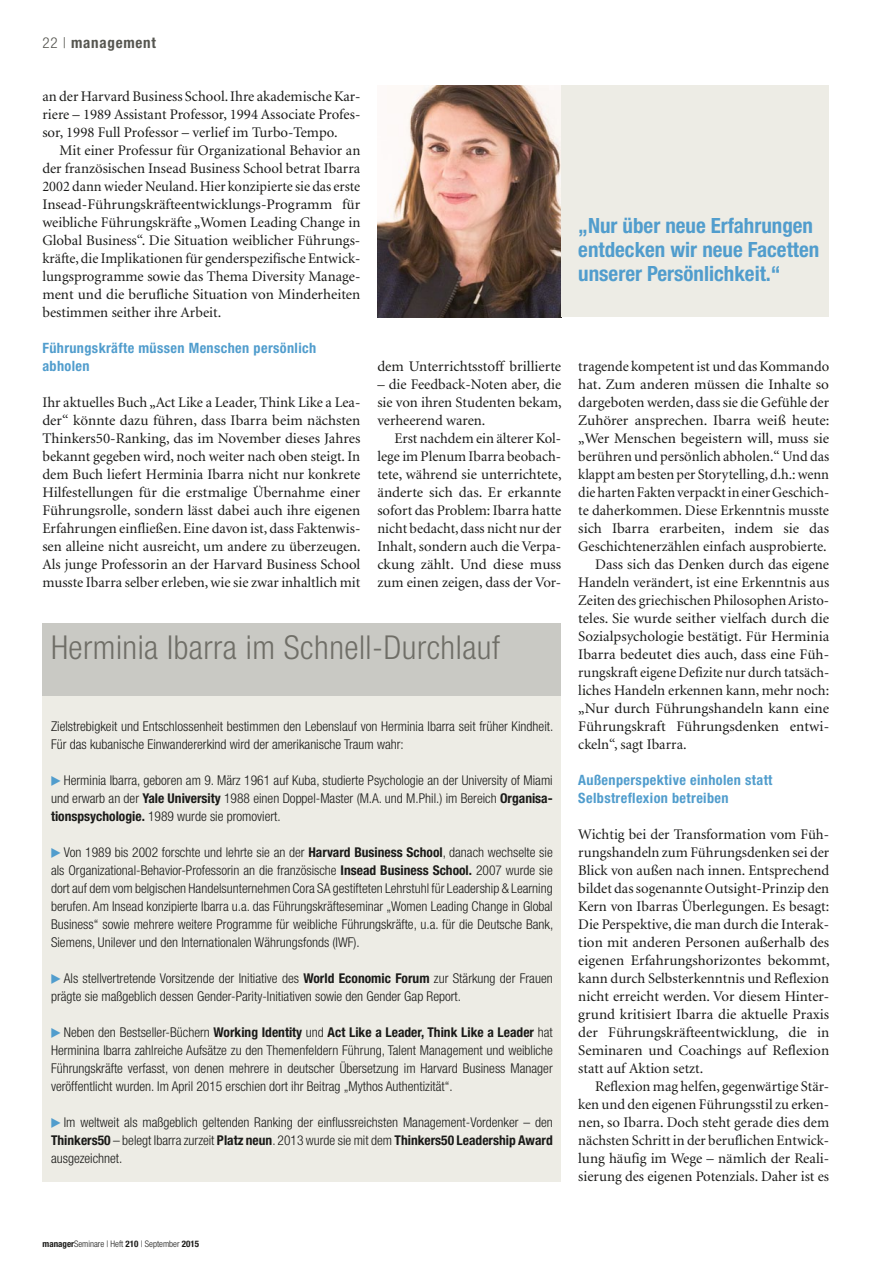
<style>
.page{position:relative;width:893px;height:1263px;background:#fff}
.page>*{position:absolute;margin:0;border:0;box-sizing:border-box;transform-origin:0 0}
.t1{font:300 condensed 33px "Helvetica Neue LT";letter-spacing:.015em;color:#6f6e67}
.t2{font:700 condensed 21px/24px "Helvetica Neue LT";color:#519dcd}
.t3{font:700 condensed 15px "Helvetica Neue LT";letter-spacing:.05em;color:#565650}
.t4{font:14.7px/18px "Minion";color:#1a1a18;text-align:justify}
.t5{font:700 condensed 14.25px/18px "Helvetica Neue LT";letter-spacing:.025em;color:#519dcd}
.t6{font:300 condensed 13.5px/18px "Helvetica Neue LT";color:#1a1a18;text-align:justify}
.t7{font:300 condensed 9px "Helvetica Neue LT";color:#1a1a18}
.s1{font-weight:300}
.s2{font-weight:700}
</style>
<div class="page">
<div style="left:43px;top:693px;width:518px;height:489px;background:#edece5"></div>
<div style="left:43px;top:623px;width:518px;height:72px;background:#c9c9c4"></div>
<img style="left:377px;top:85px;width:184px;height:232px">
<div style="left:561px;top:86px;width:268px;height:231px;background:#edece5"></div>
<p class="t3" style="left:43px;top:34px;width:115px"><span class="s1">22 |</span> management</p>
<p class="t4" style="left:42px;top:88px;width:319px">an der Harvard Business School. Ihre akademische Kar&shy;riere – 1989 Assistant Professor, 1994 Associate Profes&shy;sor, 1998 Full Professor – verlief im Turbo-Tempo.</p>
<p class="t4" style="left:42px;top:142px;width:319px;text-indent:17px">Mit einer Professur für Organizational Behavior an der französischen Insead Business School betrat Ibarra 2002 dann wieder Neuland. Hier konzipierte sie das erste Insead-Führungskräfteentwicklungs-Programm für weibliche Führungskräfte „Women Leading Change in Global Business“. Die Situation weiblicher Führungs&shy;kräfte, die Implikationen für genderspezifische Entwick&shy;lungsprogramme sowie das Thema Diversity Manage&shy;ment und die berufliche Situation von Minderheiten bestimmen seither ihre Arbeit.</p>
<p class="t5" style="left:42px;top:339px;width:275px">Führungskräfte müssen Menschen persönlich abholen</p>
<p class="t4" style="left:42px;top:394px;width:320px">Ihr aktuelles Buch „Act Like a Leader, Think Like a Lea&shy;der“ könnte dazu führen, dass Ibarra beim nächsten Thinkers50-Ranking, das im November dieses Jahres bekannt gegeben wird, noch weiter nach oben steigt. In dem Buch liefert Herminia Ibarra nicht nur konkrete Hilfestellungen für die erstmalige Übernahme einer Führungsrolle, sondern lässt dabei auch ihre eigenen Erfahrungen einfließen. Eine davon ist, dass Faktenwis&shy;sen alleine nicht ausreicht, um andere zu überzeugen.<br>Als junge Professorin an der Harvard Business School musste Ibarra selber erleben, wie sie zwar inhaltlich mit</p>
<p class="t4" style="left:377px;top:358px;width:185px">dem Unterrichtsstoff brillierte</p>
<p class="t4" style="left:377px;top:376px;width:186px">– die Feedback-Noten aber, die sie von ihren Studenten bekam, verheerend waren.</p>
<p class="t4" style="left:377px;top:430px;width:186px;text-indent:17px">Erst nachdem ein älterer Kol&shy;lege im Plenum Ibarra beobach&shy;tete, während sie unterrichtete, änderte sich das. Er erkannte sofort das Problem: Ibarra hatte nicht bedacht, dass nicht nur der Inhalt, sondern auch die Verpa&shy;ckung zählt. Und diese muss zum einen zeigen, dass der Vor-</p>
<h1 class="t1" style="left:51px;top:628px;width:450px">Herminia Ibarra im Schnell-Durchlauf</h1>
<p class="t6" style="left:51px;top:717px;width:504px">Zielstrebigkeit und Entschlossenheit bestimmen den Lebenslauf von Herminia Ibarra seit früher Kindheit.<br>Für das kubanische Einwandererkind wird der amerikanische Traum wahr:</p>
<p class="t6" style="left:51px;top:771px;width:503px;text-indent:13px">Herminia Ibarra, geboren am 9. März 1961 auf Kuba, studierte Psychologie an der University of Miami und erwarb an der <span class="s2">Yale University</span> 1988 einen Doppel-Master (M.A. und M.Phil.) im Bereich <span class="s2">Organisa&shy;tionspsychologie.</span> 1989 wurde sie promoviert.</p>
<p class="t6" style="left:51px;top:843px;width:504px;text-indent:13px">Von 1989 bis 2002 forschte und lehrte sie an der <span class="s2">Harvard Business School</span>, danach wechselte sie als Organizational-Behavior-Professorin an die französische <span class="s2">Insead Business School.</span> 2007 wurde sie dort auf dem vom belgischen Handelsunternehmen Cora SA gestifteten Lehrstuhl für Leadership &amp; Learning berufen. Am Insead konzipierte Ibarra u.a. das Führungskräfteseminar „Women Leading Change in Global Business“ sowie mehrere weitere Programme für weibliche Führungskräfte, u.a. für die Deutsche Bank, Siemens, Unilever und den Internationalen Währungsfonds (IWF).</p>
<p class="t6" style="left:51px;top:969px;width:503px;text-indent:13px">Als stellvertretende Vorsitzende der Initiative des <span class="s2">World Economic Forum</span> zur Stärkung der Frauen prägte sie maßgeblich dessen Gender-Parity-Initiativen sowie den Gender Gap Report.</p>
<p class="t6" style="left:51px;top:1023px;width:503px;text-indent:13px">Neben den Bestseller-Büchern <span class="s2">Working Identity</span> und <span class="s2">Act Like a Leader, Think Like a Leader</span> hat Herminina Ibarra zahlreiche Aufsätze zu den Themenfeldern Führung, Talent Management und weibliche Führungskräfte verfasst, von denen mehrere in deutscher Übersetzung im Harvard Business Manager veröffentlicht wurden. Im April 2015 erschien dort ihr Beitrag „Mythos Authentizität“.</p>
<p class="t6" style="left:51px;top:1113px;width:503px;text-indent:13px">Im weltweit als maßgeblich geltenden Ranking der einflussreichsten Management-Vordenker – den <span class="s2">Thinkers50</span> – belegt Ibarra zurzeit <span class="s2">Platz neun</span>. 2013 wurde sie mit dem <span class="s2">Thinkers50 Leadership Award </span>ausgezeichnet.</p>
<h2 class="t2" style="left:578px;top:214px;width:242px">„Nur über neue Erfahrungen entdecken wir neue Facetten unserer Persönlichkeit.“</h2>
<p class="t4" style="left:578px;top:358px;width:252px">tragende kompetent ist und das Kommando</p>
<p class="t4" style="left:578px;top:376px;width:252px">hat. Zum anderen müssen die Inhalte so</p>
<p class="t4" style="left:578px;top:394px;width:252px">dargeboten werden, dass sie die Gefühle der</p>
<p class="t4" style="left:578px;top:412px;width:253px">Zuhörer ansprechen. Ibarra weiß heute:</p>
<p class="t4" style="left:578px;top:430px;width:252px">„Wer Menschen begeistern will, muss sie</p>
<p class="t4" style="left:578px;top:448px;width:252px">berühren und persönlich abholen.“ Und das</p>
<p class="t4" style="left:578px;top:466px;width:252px">klappt am besten per Storytelling, d.h.: wenn</p>
<p class="t4" style="left:578px;top:484px;width:252px">die harten Fakten verpackt in einer Geschich-</p>
<p class="t4" style="left:578px;top:502px;width:252px">te daherkommen. Diese Erkenntnis musste</p>
<p class="t4" style="left:578px;top:520px;width:252px">sich Ibarra erarbeiten, indem sie das</p>
<p class="t4" style="left:578px;top:538px;width:250px">Geschichtenerzählen einfach ausprobierte.</p>
<p class="t4" style="left:595px;top:556px;width:235px">Dass sich das Denken durch das eigene</p>
<p class="t4" style="left:578px;top:574px;width:252px">Handeln verändert, ist eine Erkenntnis aus</p>
<p class="t4" style="left:578px;top:592px;width:252px">Zeiten des griechischen Philosophen Aristo-</p>
<p class="t4" style="left:578px;top:610px;width:252px">teles. Sie wurde seither vielfach durch die</p>
<p class="t4" style="left:578px;top:628px;width:252px">Sozialpsychologie bestätigt. Für Herminia</p>
<p class="t4" style="left:578px;top:646px;width:252px">Ibarra bedeutet dies auch, dass eine Füh-</p>
<p class="t4" style="left:578px;top:664px;width:252px">rungskraft eigene Defizite nur durch tatsäch-</p>
<p class="t4" style="left:578px;top:682px;width:252px">liches Handeln erkennen kann, mehr noch:</p>
<p class="t4" style="left:578px;top:700px;width:252px">„Nur durch Führungshandeln kann eine</p>
<p class="t4" style="left:578px;top:718px;width:252px">Führungskraft Führungsdenken entwi-</p>
<p class="t4" style="left:578px;top:736px;width:110px">ckeln“, sagt Ibarra.</p>
<p class="t5" style="left:578px;top:771px;width:196px">Außenperspektive einholen statt<br>Selbstreflexion betreiben</p>
<p class="t4" style="left:578px;top:826px;width:253px">Wichtig bei der Transformation vom Füh&shy;rungshandeln zum Führungsdenken sei der Blick von außen nach innen. Entsprechend bildet das sogenannte Outsight-Prinzip den Kern von Ibarras Überlegungen. Es besagt:<br>Die Perspektive, die man durch die Interak&shy;tion mit anderen Personen außerhalb des eigenen Erfahrungshorizontes bekommt, kann durch Selbsterkenntnis und Reflexion nicht erreicht werden. Vor diesem Hinter&shy;grund kritisiert Ibarra die aktuelle Praxis der Führungskräfteentwicklung, die in Seminaren und Coachings auf Reflexion statt auf Aktion setzt.</p>
<p class="t4" style="left:578px;top:1078px;width:252px;text-indent:17px">Reflexion mag helfen, gegenwärtige Stär&shy;ken und den eigenen Führungsstil zu erken&shy;nen, so Ibarra. Doch steht gerade dies dem nächsten Schritt in der beruflichen Entwick&shy;lung häufig im Wege – nämlich der Reali&shy;sierung des eigenen Potenzials. Daher ist es</p>
<p class="t7" style="left:43px;top:1238px;width:158px"><span class="s2">manager</span>Seminare | Heft <span class="s2">210</span> | September <span class="s2">2015</span></p>
</div>
